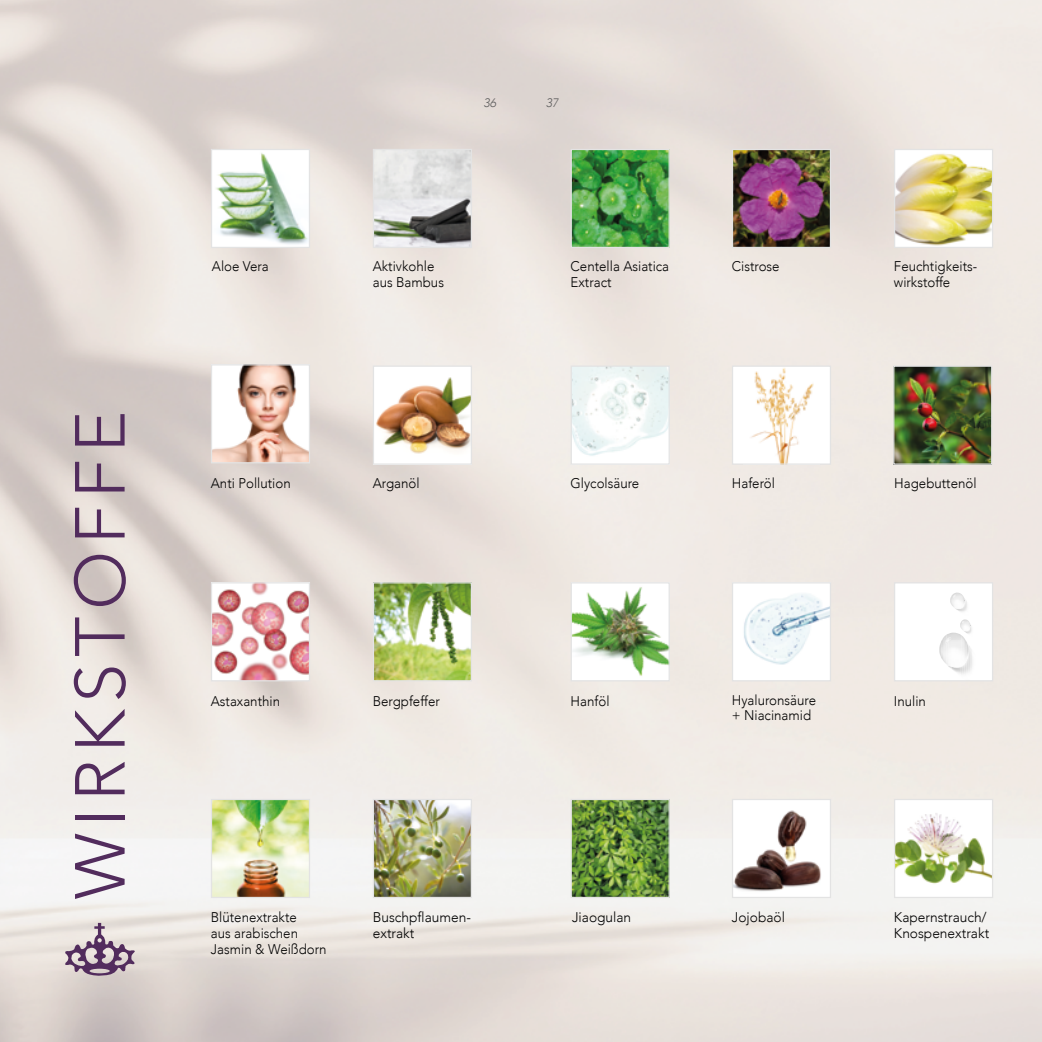
<style>
.page{position:relative;width:1042px;height:1042px;background:#fff}
.page>*{position:absolute;margin:0;border:0;box-sizing:border-box;transform-origin:0 0}
.t1{font:300 70px "Avenir";letter-spacing:.1em;color:#522c5d}
.t2{font:300 14px/15.8px "Avenir";color:#000;scale:.95 1}
.t3{font:300 14px/15.8px "Avenir";color:#000}
.t4{font:italic 300 12.25px "Avenir";color:#5f5e5e}
</style>
<div class="page">
<svg style="left:63px;top:923px;width:74px;height:54px"></svg>
<img style="left:214px;top:152px;width:94px;height:93px">
<div style="left:211px;top:149px;width:99px;height:99px;border:1px solid #e3e3e3"></div>
<img style="left:213px;top:366px;width:95px;height:95px">
<div style="left:211px;top:364px;width:99px;height:99px;border:1px solid #e3e3e3"></div>
<img style="left:375px;top:151px;width:95px;height:95px">
<div style="left:373px;top:149px;width:99px;height:99px;border:1px solid #e3e3e3"></div>
<img style="left:375px;top:377px;width:95px;height:78px">
<div style="left:373px;top:365px;width:99px;height:100px;border:1px solid #e3e3e3"></div>
<img style="left:213px;top:584px;width:95px;height:95px">
<div style="left:211px;top:582px;width:99px;height:99px;border:1px solid #e3e3e3"></div>
<img style="left:375px;top:584px;width:95px;height:95px">
<div style="left:373px;top:582px;width:99px;height:99px;border:1px solid #e3e3e3"></div>
<img style="left:213px;top:801px;width:95px;height:95px">
<div style="left:211px;top:799px;width:99px;height:99px;border:1px solid #e3e3e3"></div>
<img style="left:375px;top:801px;width:95px;height:95px">
<div style="left:373px;top:799px;width:99px;height:99px;border:1px solid #e3e3e3"></div>
<img style="left:572px;top:151px;width:96px;height:95px">
<div style="left:570px;top:149px;width:100px;height:99px;border:1px solid #e3e3e3"></div>
<img style="left:734px;top:151px;width:95px;height:95px">
<div style="left:732px;top:149px;width:99px;height:99px;border:1px solid #e3e3e3"></div>
<img style="left:896px;top:152px;width:95px;height:94px">
<div style="left:894px;top:149px;width:99px;height:99px;border:1px solid #e3e3e3"></div>
<img style="left:572px;top:367px;width:96px;height:90px">
<div style="left:570px;top:365px;width:100px;height:100px;border:1px solid #e3e3e3"></div>
<img style="left:743px;top:592px;width:86px;height:73px">
<div style="left:732px;top:582px;width:99px;height:99px;border:1px solid #e3e3e3"></div>
<img style="left:749px;top:367px;width:65px;height:96px">
<div style="left:732px;top:365px;width:99px;height:100px;border:1px solid #e3e3e3"></div>
<img style="left:957px;top:599px;width:11px;height:14px">
<svg style="left:950px;top:592px;width:15px;height:18px"></svg>
<svg style="left:939px;top:619px;width:35px;height:57px"></svg>
<div style="left:894px;top:582px;width:99px;height:99px;border:1px solid #e3e3e3"></div>
<img style="left:572px;top:801px;width:96px;height:95px">
<div style="left:570px;top:799px;width:100px;height:99px;border:1px solid #e3e3e3"></div>
<img style="left:734px;top:810px;width:88px;height:82px">
<div style="left:732px;top:799px;width:99px;height:99px;border:1px solid #e3e3e3"></div>
<img style="left:572px;top:586px;width:96px;height:91px">
<div style="left:570px;top:582px;width:100px;height:99px;border:1px solid #e3e3e3"></div>
<img style="left:895px;top:367px;width:95px;height:96px">
<div style="left:893px;top:365px;width:99px;height:100px;border:1px solid #e3e3e3"></div>
<img style="left:896px;top:813px;width:95px;height:72px">
<div style="left:894px;top:799px;width:99px;height:99px;border:1px solid #e3e3e3"></div>
<h1 class="t1" style="left:59px;top:899px;width:490px;rotate:-90deg">WIRKSTOFFE</h1>
<p class="t2" style="left:212px;top:259px;width:61px">Aloe Vera</p>
<p class="t2" style="left:211px;top:475px;width:86px">Anti Pollution</p>
<p class="t4" style="left:483px;top:95px;width:14px">36</p>
<p class="t4" style="left:546px;top:95px;width:14px">37</p>
<p class="t2" style="left:373px;top:259px;width:76px">Aktivkohle aus Bambus</p>
<p class="t2" style="left:570px;top:259px;width:105px">Centella Asiatica<br>Extract</p>
<p class="t2" style="left:732px;top:259px;width:52px">Cistrose</p>
<p class="t2" style="left:894px;top:259px;width:89px">Feuchtigkeits&shy;wirkstoffe</p>
<p class="t2" style="left:373px;top:475px;width:51px">Arganöl</p>
<p class="t2" style="left:570px;top:475px;width:74px">Glycolsäure</p>
<p class="t2" style="left:732px;top:475px;width:47px">Haferöl</p>
<p class="t2" style="left:894px;top:475px;width:88px">Hagebuttenöl</p>
<p class="t2" style="left:211px;top:693px;width:74px">Astaxanthin</p>
<p class="t2" style="left:373px;top:693px;width:72px">Bergpfeffer</p>
<p class="t2" style="left:211px;top:909px;width:123px">Blütenextrakte<br>aus arabischen<br>Jasmin &amp; Weißdorn</p>
<p class="t3" style="left:373px;top:909px;width:100px">Buschpflaumen&shy;extrakt</p>
<p class="t2" style="left:570px;top:693px;width:42px">Hanföl</p>
<p class="t3" style="left:572px;top:909px;width:61px">Jiaogulan</p>
<p class="t2" style="left:732px;top:692px;width:90px">Hyaluronsäure + Niacinamid</p>
<p class="t3" style="left:732px;top:909px;width:55px">Jojobaöl</p>
<p class="t2" style="left:894px;top:693px;width:35px">Inulin</p>
<p class="t3" style="left:894px;top:909px;width:97px">Kapernstrauch/<br>Knospenextrakt</p>
</div>
